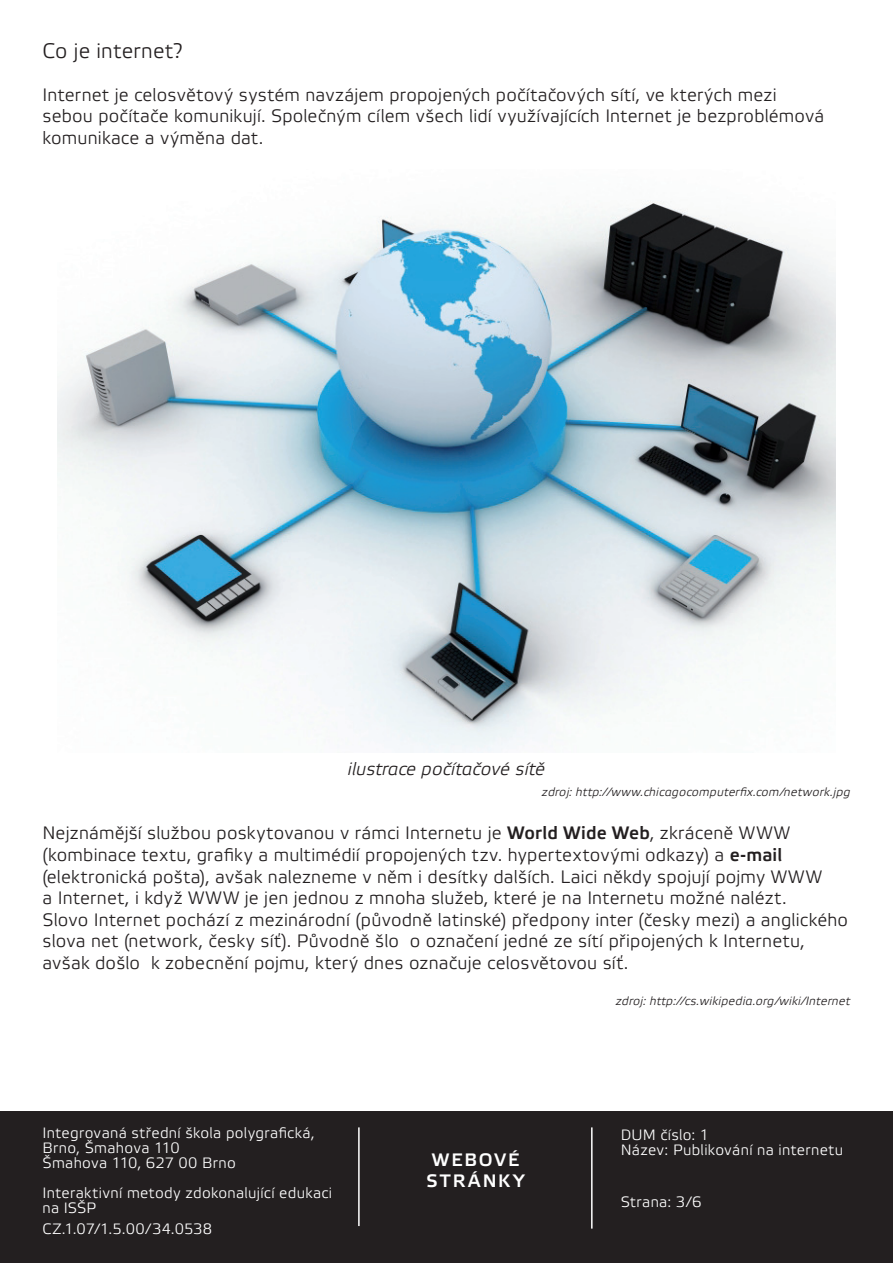
<style>
.page{position:relative;width:893px;height:1263px;background:#fff}
.page>*{position:absolute;margin:0;border:0;box-sizing:border-box;transform-origin:0 0}
.t1{font:21px "Etelka Light Pro";letter-spacing:.01em;color:#231f20}
.t2{font:18px/21.6px "Etelka Light Pro";letter-spacing:.01em;color:#231f20}
.t3{font:italic 18px "Etelka Light Pro";color:#231f20}
.t4{font:700 18px/21.6px "Etelka Light Pro";letter-spacing:.11em;color:#fff}
.t5{font:15px/15px "Etelka Light Pro";letter-spacing:.02em;color:#fff}
.t6{font:italic 12px "Etelka Light Pro";letter-spacing:.025em;color:#231f20}
.s1{font-weight:700}
</style>
<div class="page">
<div style="left:0;top:1111px;width:893px;height:152px;background:#231f20"></div>
<hr style="left:358px;top:1127px;width:2px;height:99px;background:#fff">
<hr style="left:591px;top:1127px;width:2px;height:101px;background:#fff">
<img style="left:57px;top:200px;width:779px;height:553px">
<p class="t1" style="left:43px;top:39px;width:142px">Co je internet?</p>
<p class="t2" style="left:43px;top:85px;width:783px">Internet je celosvětový systém navzájem propojených počítačových sítí, ve kterých mezi sebou počítače komunikují. Společným cílem všech lidí využívajících Internet je bezproblémová komunikace a výměna dat.</p>
<p class="t3" style="left:348px;top:759px;width:199px">ilustrace počítačové sítě</p>
<p class="t6" style="left:542px;top:786px;width:310px">zdroj: http://www.chicagocomputerfix.com/network.jpg</p>
<p class="t2" style="left:43px;top:823px;width:807px">Nejznámější službou poskytovanou v rámci Internetu je <span class="s1">World Wide Web</span>, zkráceně WWW (kombinace textu, grafiky a multimédií propojených tzv. hypertextovými odkazy) a <span class="s1">e-mail </span>(elektronická pošta), avšak nalezneme v něm i desítky dalších. Laici někdy spojují pojmy WWW<br>a Internet, i když WWW je jen jednou z mnoha služeb, které je na Internetu možné nalézt.<br>Slovo Internet pochází z mezinárodní (původně latinské) předpony inter (česky mezi) a anglického slova net (network, česky síť). Původně šlo o označení jedné ze sítí připojených k Internetu, avšak došlo k zobecnění pojmu, který dnes označuje celosvětovou síť.</p>
<p class="t6" style="left:616px;top:994px;width:236px">zdroj: http://cs.wikipedia.org/wiki/Internet</p>
<p class="t5" style="left:43px;top:1126px;width:274px">Integrovaná střední škola polygrafická,<br>Brno, Šmahova 110<br>Šmahova 110, 627 00 Brno</p>
<p class="t5" style="left:43px;top:1186px;width:291px">Interaktivní metody zdokonalující edukaci na ISŠP</p>
<p class="t5" style="left:43px;top:1222px;width:171px">CZ.1.07/1.5.00/34.0538</p>
<p class="t4" style="left:427px;top:1150px;width:100px">Webové stránky</p>
<p class="t5" style="left:621px;top:1128px;width:224px">DUM číslo: 1<br>Název: Publikování na internetu</p>
<p class="t5" style="left:621px;top:1195px;width:82px">Strana: 3/6</p>
</div>
